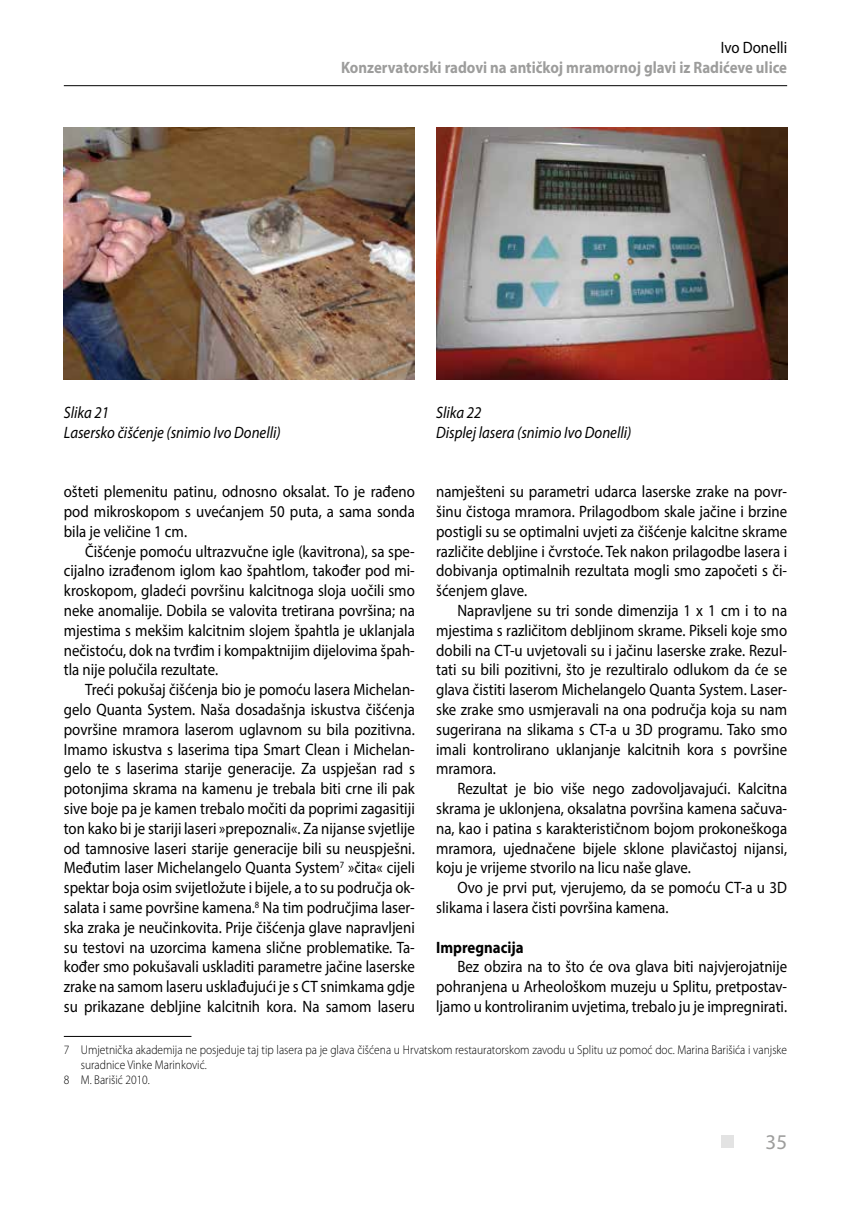
<style>
.page{position:relative;width:851px;height:1212px;background:#fff}
.page>*{position:absolute;margin:0;border:0;box-sizing:border-box;transform-origin:0 0}
.t1{font:21px "Myriad Pro";color:#9d9d9c}
.t2{font:16.5px/19.8px "Myriad Pro";color:#000;text-align:justify;scale:.9 1}
.t3{font:italic 16.5px/19.8px "Myriad Pro";color:#000;scale:.9 1}
.t4{font:700 16.5px "Myriad Pro";color:#9d9d9c;scale:.9 1}
.t5{font:700 16.5px "Myriad Pro";color:#000;scale:.9 1}
.t6{font:300 12.75px "Myriad Pro";color:#000;scale:.9 1}
</style>
<div class="page">
<hr style="left:64px;top:85px;width:723px;height:1px;background:#000">
<div style="left:721px;top:1135px;width:12px;height:13px;background:#e3e3e3"></div>
<hr style="left:64px;top:1036px;width:127px;height:1px;background:#000">
<img style="left:64px;top:128px;width:351px;height:252px">
<img style="left:436px;top:128px;width:351px;height:252px">
<p class="t2" style="left:720px;top:37px;width:75px">Ivo Donelli</p>
<p class="t4" style="left:341px;top:56px;width:497px">Konzervatorski radovi na antičkoj mramornoj glavi iz Radićeve ulice</p>
<p class="t3" style="left:64px;top:402px;width:242px">Slika 21<br>Lasersko čišćenje (snimio Ivo Donelli)</p>
<p class="t3" style="left:436px;top:402px;width:218px">Slika 22<br>Displej lasera (snimio Ivo Donelli)</p>
<p class="t2" style="left:436px;top:481px;width:391px">namješteni su parametri udarca laserske zrake na povr&shy;šinu čistoga mramora. Prilagodbom skale jačine i brzine postigli su se optimalni uvjeti za čišćenje kalcitne skrame različite debljine i čvrstoće. Tek nakon prilagodbe lasera i dobivanja optimalnih rezultata mogli smo započeti s či&shy;šćenjem glave.</p>
<p class="t2" style="left:436px;top:600px;width:391px;text-indent:21px">Napravljene su tri sonde dimenzija 1 x 1 cm i to na mjestima s različitom debljinom skrame. Pikseli koje smo dobili na CT-u uvjetovali su i jačinu laserske zrake. Rezul&shy;tati su bili pozitivni, što je rezultiralo odlukom da će se glava čistiti laserom Michelangelo Quanta System. Laser&shy;ske zrake smo usmjeravali na ona područja koja su nam sugerirana na slikama s CT-a u 3D programu. Tako smo imali kontrolirano uklanjanje kalcitnih kora s površine mramora.</p>
<p class="t2" style="left:436px;top:778px;width:391px;text-indent:21px">Rezultat je bio više nego zadovoljavajući. Kalcitna skrama je uklonjena, oksalatna površina kamena sačuva&shy;na, kao i patina s karakterističnom bojom prokoneškoga mramora, ujednačene bijele sklone plavičastoj nijansi, koju je vrijeme stvorilo na licu naše glave.</p>
<p class="t2" style="left:436px;top:877px;width:391px;text-indent:21px">Ovo je prvi put, vjerujemo, da se pomoću CT-a u 3D slikama i lasera čisti površina kamena.</p>
<p class="t5" style="left:436px;top:936px;width:99px">Impregnacija</p>
<p class="t2" style="left:436px;top:957px;width:391px;text-indent:21px">Bez obzira na to što će ova glava biti najvjerojatnije pohranjena u Arheološkom muzeju u Splitu, pretpostav&shy;ljamo u kontroliranim uvjetima, trebalo ju je impregnirati.</p>
<p class="t6" style="left:64px;top:1042px;width:805px">7 Umjetnička akademija ne posjeduje taj tip lasera pa je glava čišćena u Hrvatskom restauratorskom zavodu u Splitu uz pomoć doc. Marina Barišića i vanjske</p>
<p class="t6" style="left:81px;top:1058px;width:141px">suradnice Vinke Marinković.</p>
<p class="t6" style="left:64px;top:1073px;width:97px">8 M. Barišić 2010.</p>
<p class="t2" style="left:64px;top:481px;width:391px">ošteti plemenitu patinu, odnosno oksalat. To je rađeno pod mikroskopom s uvećanjem 50 puta, a sama sonda bila je veličine 1 cm.</p>
<p class="t2" style="left:64px;top:541px;width:391px;text-indent:21px">Čišćenje pomoću ultrazvučne igle (kavitrona), sa spe&shy;cijalno izrađenom iglom kao špahtlom, također pod mi&shy;kroskopom, gladeći površinu kalcitnoga sloja uočili smo neke anomalije. Dobila se valovita tretirana površina; na mjestima s mekšim kalcitnim slojem špahtla je uklanjala nečistoću, dok na tvrđim i kompaktnijim dijelovima špah&shy;tla nije polučila rezultate.</p>
<p class="t2" style="left:64px;top:679px;width:391px;text-indent:21px">Treći pokušaj čišćenja bio je pomoću lasera Michelan&shy;gelo Quanta System. Naša dosadašnja iskustva čišćenja površine mramora laserom uglavnom su bila pozitivna.<br>Imamo iskustva s laserima tipa Smart Clean i Michelan&shy;gelo te s laserima starije generacije. Za uspješan rad s potonjima skrama na kamenu je trebala biti crne ili pak sive boje pa je kamen trebalo močiti da poprimi zagasitiji ton kako bi je stariji laseri »prepoznali«. Za nijanse svjetlije od tamnosive laseri starije generacije bili su neuspješni.<br>Međutim laser Michelangelo Quanta System<sup>7</sup> »čita« cijeli spektar boja osim svijetložute i bijele, a to su područja ok&shy;salata i same površine kamena.<sup>8</sup> Na tim područjima laser&shy;ska zraka je neučinkovita. Prije čišćenja glave napravljeni su testovi na uzorcima kamena slične problematike. Ta&shy;kođer smo pokušavali uskladiti parametre jačine laserske zrake na samom laseru usklađujući je s CT snimkama gdje su prikazane debljine kalcitnih kora. Na samom laseru</p>
<p class="t1" style="left:765px;top:1128px;width:23px">35</p>
</div>
